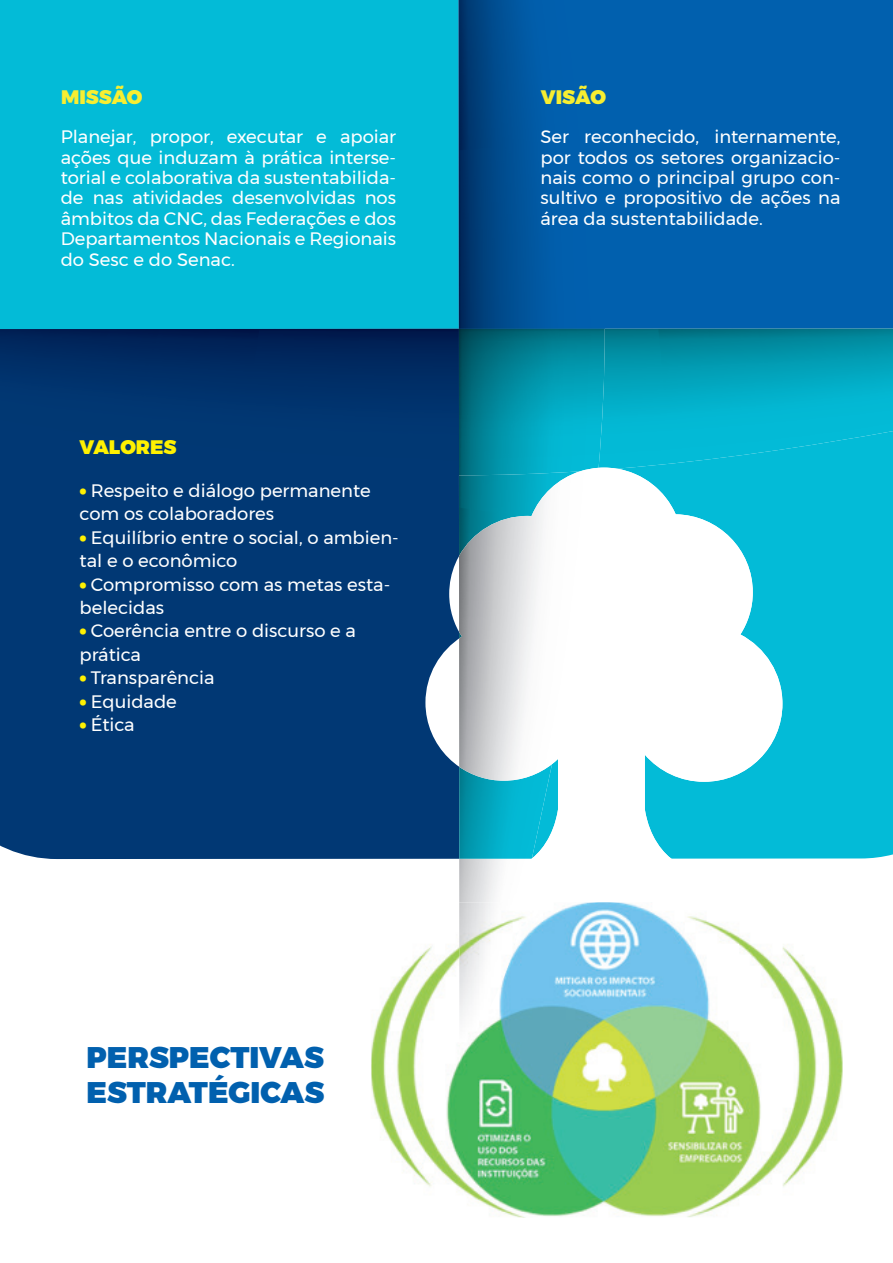
<style>
.page{position:relative;width:893px;height:1263px;background:#fff}
.page>*{position:absolute;margin:0;border:0;box-sizing:border-box;transform-origin:0 0}
.t1{font:900 29.85px/35.7px "Montserrat";color:#0160ae}
.t2{font:900 19.5px "Montserrat";color:#f7ee31}
.t3{font:900 19.5px "Montserrat";color:#fff101}
.t4{font:18px/20.4px "Montserrat";color:#fff}
.s1{font-weight:900;font-size:19.5px;color:#fff101}
</style>
<div class="page">
<div style="left:0;top:0;width:458px;height:329px;background:#03bbd7"></div>
<div style="left:782px;top:475px;width:111px;height:384px;background:#03bbd7"></div>
<div style="left:0;top:475px;width:425px;height:384px;background:#013874"></div>
<div style="left:458px;top:0;width:435px;height:329px;background:#0160ae"></div>
<img style="left:0;top:329px;width:893px;height:146px">
<img style="left:605px;top:329px;width:35px;height:1px">
<svg style="left:425px;top:468px;width:357px;height:391px"></svg>
<img style="left:459px;top:860px;width:41px;height:42px">
<img style="left:459px;top:0;width:146px;height:475px">
<img style="left:459px;top:468px;width:140px;height:392px">
<img style="left:371px;top:902px;width:471px;height:315px">
<img style="left:459px;top:902px;width:64px;height:141px">
<p class="t2" style="left:61px;top:81px;width:83px">MISSÃO</p>
<p class="t4" style="left:61px;top:126px;width:337px;text-align:justify">Planejar, propor, executar e apoiar ações que induzam à prática interse&shy;torial e colaborativa da sustentabilida&shy;de nas atividades desenvolvidas nos âmbitos da CNC, das Federações e dos Departamentos Nacionais e Regionais do Sesc e do Senac.</p>
<p class="t3" style="left:80px;top:431px;width:98px">VALORES</p>
<p class="t4" style="left:80px;top:479px;width:293px;line-height:23.4px"><span class="s1">•</span> Respeito e diálogo permanente com os colaboradores</p>
<p class="t4" style="left:80px;top:526px;width:321px;line-height:23.4px"><span class="s1">•</span> Equilíbrio entre o social, o ambien&shy;tal e o econômico</p>
<p class="t4" style="left:80px;top:572px;width:312px;line-height:23.4px"><span class="s1">•</span> Compromisso com as metas esta&shy;belecidas</p>
<p class="t4" style="left:80px;top:619px;width:278px;line-height:23.4px"><span class="s1">•</span> Coerência entre o discurso e a prática</p>
<p class="t4" style="left:80px;top:667px;width:137px"><span class="s1">•</span> Transparência</p>
<p class="t4" style="left:80px;top:691px;width:99px"><span class="s1">•</span> Equidade</p>
<p class="t4" style="left:80px;top:714px;width:57px"><span class="s1">•</span> Ética</p>
<h1 class="t1" style="left:86px;top:1039px;width:239px">PERSPECTIVAS<br>ESTRATÉGICAS</h1>
<p class="t2" style="left:541px;top:81px;width:67px">VISÃO</p>
<p class="t4" style="left:540px;top:126px;width:302px;text-align:justify">Ser reconhecido, internamente, por todos os setores organizacio&shy;nais como o principal grupo con&shy;sultivo e propositivo de ações na área da sustentabilidade.</p>
</div>
